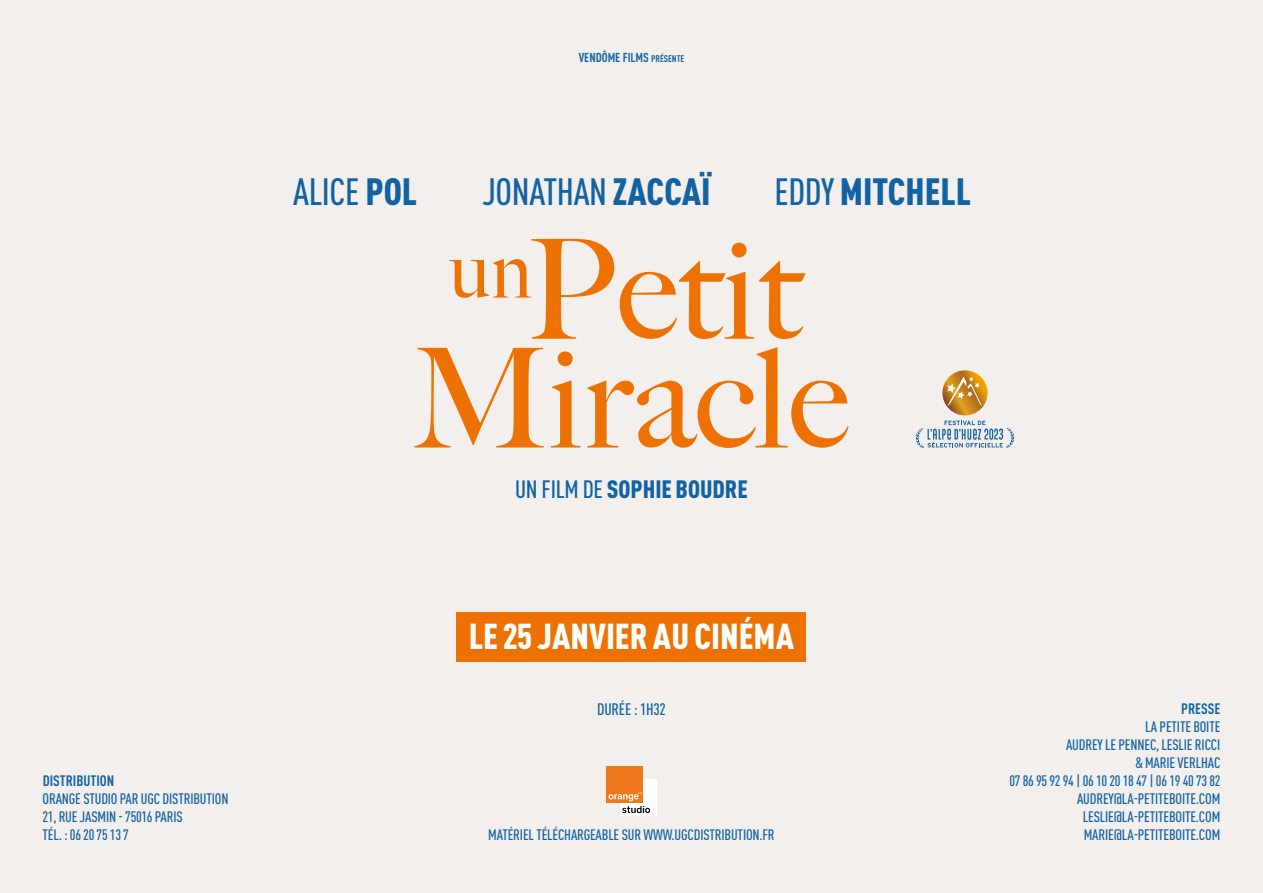
<style>
.page{position:relative;width:1263px;height:893px;background:#f2efed}
.page>*{position:absolute;margin:0;border:0;box-sizing:border-box;transform-origin:0 0}
.t1{font:500 condensed 37.5px "DIN Pro";letter-spacing:-.01em;color:#1363a3}
.t2{font:900 condensed 37.5px "DIN Pro";color:#1363a3}
.t3{font:900 condensed 35.55px "DIN Pro";color:#fff}
.t4{font:900 condensed 24.75px "DIN Pro";color:#1363a3}
.t5{font:500 condensed 16.5px "DIN Pro";letter-spacing:-.01em;color:#1363a3}
.t6{font:500 condensed 15px/18px "DIN Pro";letter-spacing:-.01em;color:#1363a3;text-align:right}
.t7{font:700 condensed 15px "DIN Pro";color:#1363a3}
.t8{font:700 condensed 12.75px "DIN Pro";color:#1363a3}
.s1{font-size:9.6px}
.s2{font-weight:900}
.s3{font-weight:500}
</style>
<div class="page">
<svg style="left:414px;top:347px;width:434px;height:101px"></svg>
<svg style="left:449px;top:239px;width:357px;height:100px"></svg>
<svg style="left:942px;top:370px;width:45px;height:45px"></svg>
<svg style="left:947px;top:377px;width:35px;height:28px"></svg>
<svg style="left:916px;top:421px;width:98px;height:27px"></svg>
<div style="left:457px;top:612px;width:349px;height:49px;background:#ee7203"></div>
<div style="left:620px;top:780px;width:36px;height:36px;background:#fff"></div>
<div style="left:606px;top:766px;width:37px;height:36px;background:#ef781a"></div>
<svg style="left:608px;top:792px;width:42px;height:21px"></svg>
<p class="t8" style="left:579px;top:48px;width:107px">VENDÔME FILMS <span class="s1">PRÉSENTE</span></p>
<h1 class="t1" style="left:293px;top:164px;width:125px">ALICE <span class="s2">POL</span></h1>
<h1 class="t1" style="left:482px;top:164px;width:230px">JONATHAN <span class="s2">ZACCAÏ</span></h1>
<h1 class="t2" style="left:774px;top:163px;width:198px"><span class="s3">EDDY</span>MITCHELL</h1>
<p class="t7" style="left:43px;top:769px;width:73px">DISTRIBUTION</p>
<p class="t6" style="left:43px;top:788px;width:188px;text-align:left">ORANGE STUDIO PAR UGC DISTRIBUTION<br>21, RUE JASMIN - 75016 PARIS<br>TÉL. : 06 20 75 13 7</p>
<h3 class="t4" style="left:515px;top:470px;width:234px"><span class="s3">UN FILM DE</span> SOPHIE BOUDRE</h3>
<h2 class="t3" style="left:469px;top:609px;width:327px">LE 25 JANVIER AU CINÉMA</h2>
<p class="t5" style="left:597px;top:697px;width:70px">DURÉE : 1H32</p>
<p class="t6" style="left:488px;top:824px;width:288px">MATÉRIEL TÉLÉCHARGEABLE SUR WWW.UGCDISTRIBUTION.FR</p>
<p class="t7" style="left:1181px;top:697px;width:41px">PRESSE</p>
<p class="t6" style="left:1009px;top:716px;width:212px">LA PETITE BOITE<br>AUDREY LE PENNEC, LESLIE RICCI<br>&amp; MARIE VERLHAC<br>07 86 95 92 94 | 06 10 20 18 47 | 06 19 40 73 82<br>AUDREY@LA-PETITEBOITE.COM<br>LESLIE@LA-PETITEBOITE.COM<br>MARIE@LA-PETITEBOITE.COM</p>
</div>
